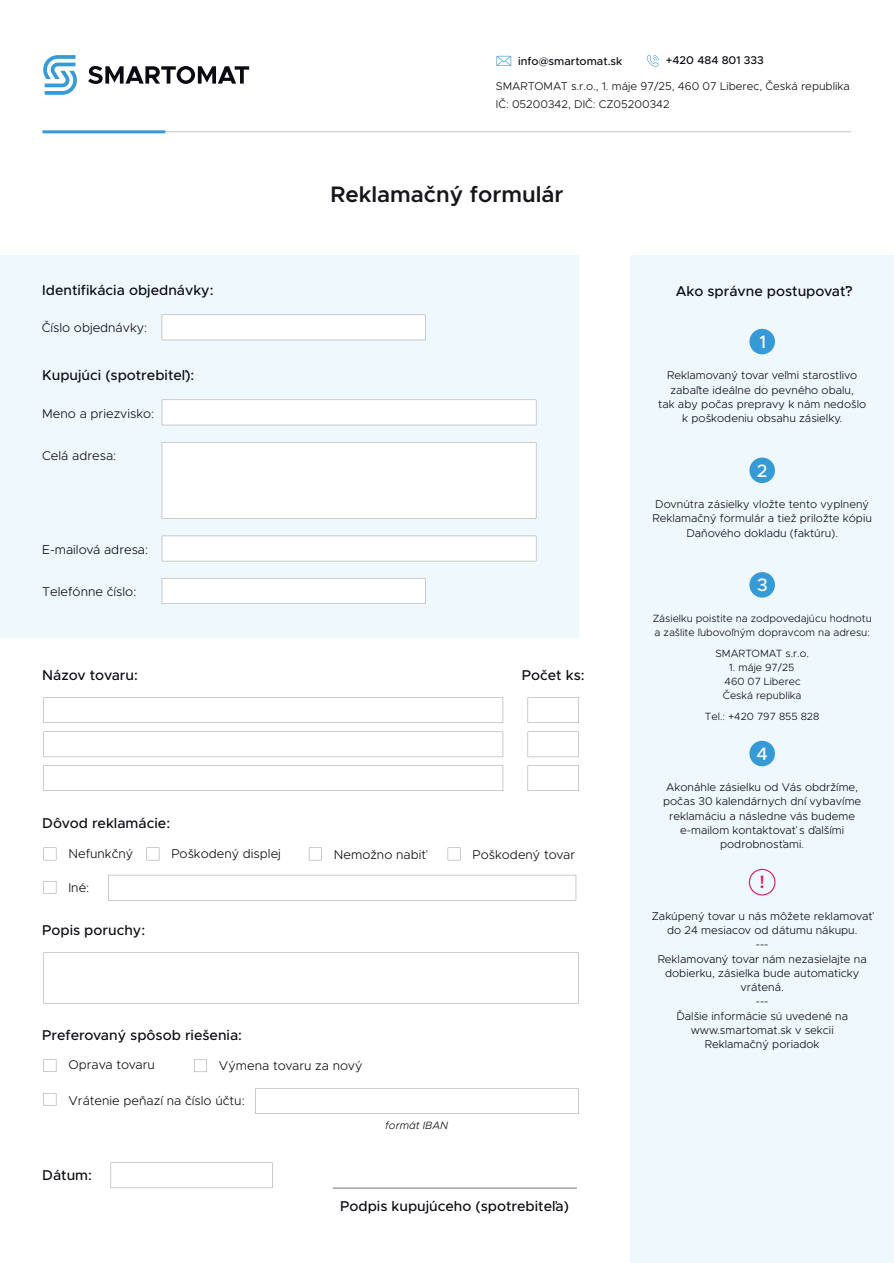
<style>
.page{position:relative;width:894px;height:1263px;background:#fff}
.page>*{position:absolute;margin:0;border:0;box-sizing:border-box;transform-origin:0 0}
.t1{font:600 22.5px "Metropolis";color:#17141a}
.t2{font:500 18px "Metropolis";color:#fff}
.t3{font:600 18px "Metropolis";color:#dd1f68}
.t4{font:500 14.25px "Metropolis";color:#0a0a11}
.t5{font:300 12.75px "Metropolis";color:#0a0a11}
.t6{font:300 11.25px/14.2px "Metropolis";color:#0a0a11;text-align:center}
.t7{font:500 11.25px "Metropolis";color:#0a0a11}
.t8{font:italic 300 10.65px "Metropolis";color:#0a0a11}
.t9{font:300 10.5px/14.2px "Metropolis";color:#0a0a11}
</style>
<div class="page">
<svg style="left:88px;top:66px;width:161px;height:18px"></svg>
<svg style="left:43px;top:55px;width:34px;height:40px"></svg>
<div style="left:629px;top:255px;width:264px;height:1008px;background:#eff8fd"></div>
<svg style="left:647px;top:55px;width:11px;height:12px"></svg>
<svg style="left:496px;top:56px;width:15px;height:10px"></svg>
<svg style="left:43px;top:697px;width:460px;height:26px"></svg>
<svg style="left:255px;top:1088px;width:323px;height:26px"></svg>
<svg style="left:108px;top:875px;width:468px;height:25px"></svg>
<svg style="left:43px;top:1059px;width:13px;height:13px"></svg>
<svg style="left:194px;top:1059px;width:13px;height:13px"></svg>
<svg style="left:43px;top:847px;width:13px;height:13px"></svg>
<svg style="left:43px;top:881px;width:13px;height:13px"></svg>
<svg style="left:146px;top:847px;width:13px;height:13px"></svg>
<svg style="left:309px;top:847px;width:12px;height:13px"></svg>
<svg style="left:447px;top:847px;width:13px;height:13px"></svg>
<svg style="left:43px;top:1093px;width:13px;height:13px"></svg>
<svg style="left:43px;top:952px;width:535px;height:51px"></svg>
<hr style="left:332px;top:1188px;width:244px;height:1px;background:#767879">
<svg style="left:111px;top:1162px;width:161px;height:26px"></svg>
<svg style="left:527px;top:697px;width:51px;height:26px"></svg>
<svg style="left:43px;top:732px;width:460px;height:25px"></svg>
<svg style="left:527px;top:732px;width:51px;height:25px"></svg>
<svg style="left:43px;top:765px;width:460px;height:26px"></svg>
<svg style="left:527px;top:765px;width:51px;height:26px"></svg>
<div style="left:749px;top:329px;width:25px;height:25px;background:#359ad5;border-radius:50%"></div>
<div style="left:749px;top:741px;width:25px;height:25px;background:#359ad5;border-radius:50%"></div>
<div style="left:748px;top:869px;width:27px;height:26px;border:1px solid #dd1f68;border-radius:50%"></div>
<div style="left:749px;top:458px;width:25px;height:25px;background:#359ad5;border-radius:50%"></div>
<div style="left:749px;top:572px;width:25px;height:26px;background:#359ad5;border-radius:50%"></div>
<hr style="left:43px;top:132px;width:807px;height:1px;background:#c2c1c0">
<hr style="left:42px;top:130px;width:123px;height:3px;background:#359ad5">
<div style="left:0;top:255px;width:578px;height:383px;background:#eff8fd"></div>
<div style="left:162px;top:400px;width:374px;height:25px;background:#fff"></div>
<div style="left:162px;top:315px;width:263px;height:25px;background:#fff"></div>
<svg style="left:162px;top:536px;width:374px;height:25px"></svg>
<svg style="left:162px;top:578px;width:263px;height:26px"></svg>
<div style="left:162px;top:442px;width:374px;height:77px;background:#fff"></div>
<p class="t7" style="left:518px;top:56px;width:106px">info@smartomat.sk</p>
<p class="t7" style="left:665px;top:55px;width:99px">+420 484 801 333</p>
<p class="t6" style="left:495px;top:77px;width:355px;line-height:18px;text-align:left">SMARTOMAT s.r.o., 1. máje 97/25, 460 07 Liberec, Česká republika<br>IČ: 05200342, DIČ: CZ05200342</p>
<p class="t4" style="left:42px;top:284px;width:173px">Identifikácia objednávky:</p>
<p class="t5" style="left:42px;top:320px;width:107px">Číslo objednávky:</p>
<p class="t4" style="left:42px;top:369px;width:153px">Kupujúci (spotrebiteľ):</p>
<p class="t5" style="left:42px;top:405px;width:113px">Meno a priezvisko:</p>
<p class="t5" style="left:42px;top:448px;width:76px">Celá adresa:</p>
<p class="t5" style="left:42px;top:541px;width:107px">E-mailová adresa:</p>
<p class="t5" style="left:42px;top:584px;width:96px">Telefónne číslo:</p>
<h1 class="t1" style="left:330px;top:184px;width:234px">Reklamačný formulár</h1>
<p class="t4" style="left:42px;top:669px;width:97px">Názov tovaru:</p>
<p class="t4" style="left:521px;top:669px;width:64px">Počet ks:</p>
<p class="t4" style="left:42px;top:817px;width:129px">Dôvod reklamácie:</p>
<p class="t5" style="left:68px;top:845px;width:66px">Nefunkčný</p>
<p class="t5" style="left:68px;top:880px;width:22px">Iné:</p>
<p class="t5" style="left:171px;top:845px;width:111px">Poškodený displej</p>
<p class="t5" style="left:334px;top:846px;width:94px">Nemožno nabiť</p>
<p class="t5" style="left:472px;top:846px;width:104px">Poškodený tovar</p>
<p class="t4" style="left:42px;top:924px;width:104px">Popis poruchy:</p>
<p class="t4" style="left:42px;top:1028px;width:201px">Preferovaný spôsob riešenia:</p>
<p class="t5" style="left:68px;top:1057px;width:88px">Oprava tovaru</p>
<p class="t5" style="left:219px;top:1058px;width:145px">Výmena tovaru za nový</p>
<p class="t5" style="left:68px;top:1092px;width:178px">Vrátenie peňazí na číslo účtu:</p>
<p class="t4" style="left:42px;top:1169px;width:51px">Dátum:</p>
<p class="t8" style="left:385px;top:1120px;width:64px">formát IBAN</p>
<p class="t4" style="left:340px;top:1200px;width:230px">Podpis kupujúceho (spotrebiteľa)</p>
<p class="t4" style="left:675px;top:285px;width:178px">Ako správne postupovať?</p>
<h2 class="t2" style="left:759px;top:333px;width:8px">1</h2>
<p class="t6" style="left:658px;top:368px;width:209px">Reklamovaný tovar veľmi starostlivo zabaľte ideálne do pevného obalu,<br>tak aby počas prepravy k nám nedošlo k poškodeniu obsahu zásielky.</p>
<h2 class="t2" style="left:756px;top:462px;width:12px">2</h2>
<p class="t6" style="left:652px;top:497px;width:221px">Dovnútra zásielky vložte tento vyplnený<br>Reklamačný formulár a tiež priložte kópiu<br>Daňového dokladu (faktúru).</p>
<h2 class="t2" style="left:756px;top:577px;width:12px">3</h2>
<p class="t9" style="left:652px;top:611px;width:220px">Zásielku poistite na zodpovedajúcu hodnotu a zašlite ľubovoľným dopravcom na adresu:</p>
<p class="t9" style="left:715px;top:646px;width:95px">SMARTOMAT s.r.o.</p>
<p class="t9" style="left:722px;top:660px;width:80px;text-align:center">1. máje 97/25<br>460 07 Liberec<br>Česká republika</p>
<p class="t9" style="left:704px;top:709px;width:116px">Tel.: +420 797 855 828</p>
<h2 class="t2" style="left:756px;top:745px;width:13px">4</h2>
<p class="t6" style="left:663px;top:780px;width:199px">Akonáhle zásielku od Vás obdržíme, počas 30 kalendárnych dní vybavíme reklamáciu a následne vás budeme e-mailom kontaktovať s ďalšími podrobnosťami.</p>
<h2 class="t3" style="left:759px;top:874px;width:7px">!</h2>
<p class="t6" style="left:651px;top:909px;width:222px">Zakúpený tovar u nás môžete reklamovať do 24 mesiacov od dátumu nákupu.<br>---<br>Reklamovaný tovar nám nezasielajte na dobierku, zásielka bude automaticky vrátená.<br>---<br>Ďalšie informácie sú uvedené na www.smartomat.sk v sekcii<br>Reklamačný poriadok</p>
</div>
